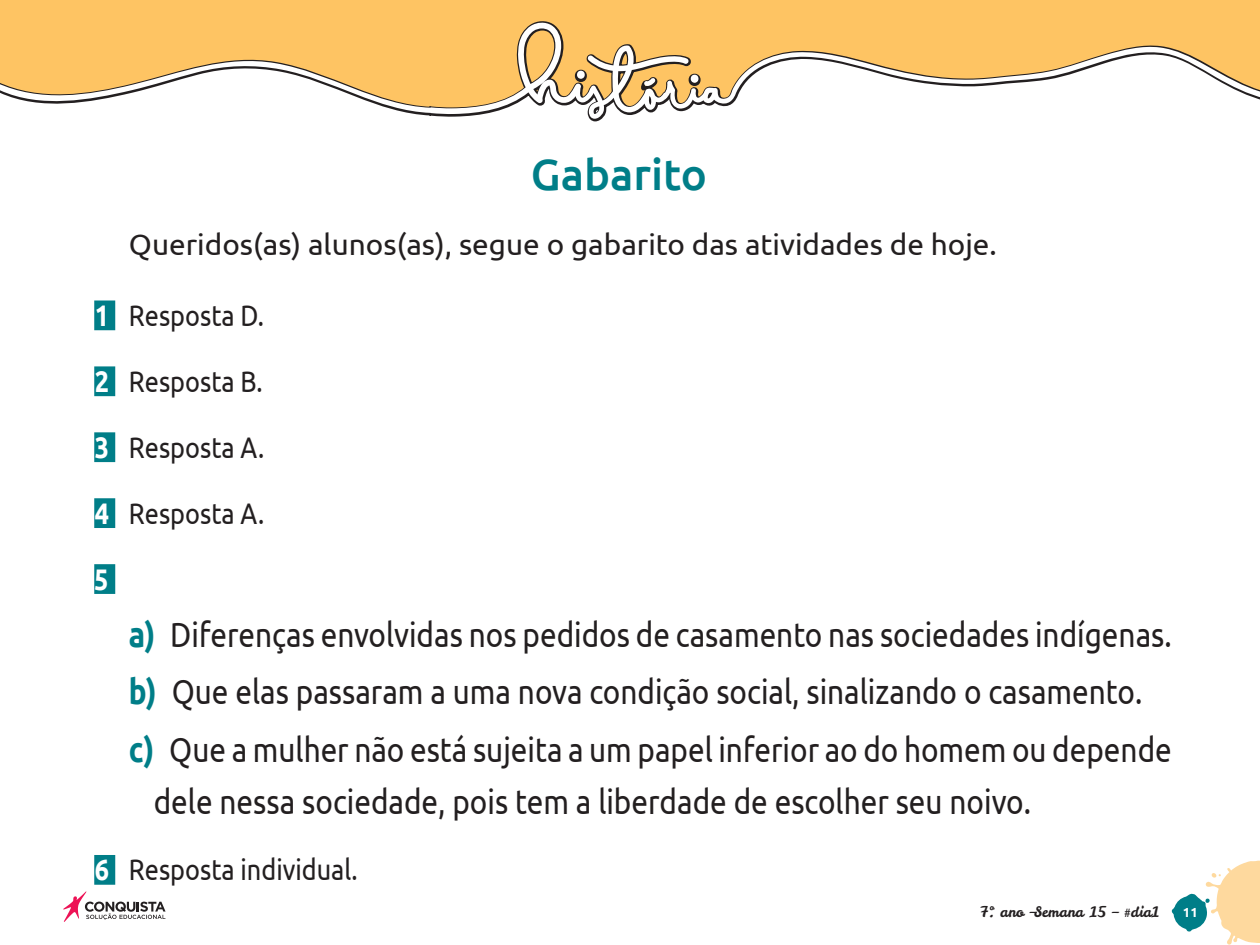
<style>
.page{position:relative;width:1260px;height:945px;background:#fff}
.page>*{position:absolute;margin:0;border:0;box-sizing:border-box;transform-origin:0 0}
._02_Peso_2{font:500 43.75px "Ubuntu";color:#007e88}
._01_Letra_-_alternat{font:35px/52.5px "Ubuntu";color:#231f20;scale:.85 1}
._01_Número{font:29.75px "Ubuntu";color:#231f20;scale:.85 1}
._01_Texto_Geral{font:29.75px "Ubuntu";color:#231f20}
._01_Número-2{font:700 29.75px "Ubuntu";color:#fff;scale:.85 1}
.t1{font:14.35px "Leckerli One";color:#231f20}
.t2{font:700 13.12px "Ubuntu";color:#fff}
.s1{font-weight:700;color:#fff}
.s2{font-weight:700;color:#007e88}
</style>
<div class="page">
<svg style="left:1172px;top:861px;width:88px;height:84px"></svg>
<svg style="left:63px;top:891px;width:103px;height:31px"></svg>
<svg style="left:0;top:0;width:1260px;height:122px;background:#fdca75"></svg>
<svg style="left:0;top:22px;width:1260px;height:97px;fill:#fec463"></svg>
<div style="left:94px;top:301px;width:21px;height:29px;background:#007e88"></div>
<div style="left:94px;top:366px;width:21px;height:30px;background:#007e88"></div>
<div style="left:94px;top:432px;width:21px;height:30px;background:#007e88"></div>
<div style="left:94px;top:498px;width:21px;height:30px;background:#007e88"></div>
<div style="left:94px;top:564px;width:21px;height:30px;background:#007e88"></div>
<div style="left:94px;top:855px;width:21px;height:30px;background:#007e88"></div>
<p class="_02_Peso_2" style="left:531px;top:147px;width:178px">Gabarito</p>
<p class="_01_Texto_Geral" style="left:129px;top:226px;width:869px">Queridos(as) alunos(as), segue o gabarito das atividades de hoje.</p>
<p class="_01_Número" style="left:95px;top:297px;width:201px"><span class="s1">1</span> Resposta D.</p>
<p class="_01_Número" style="left:95px;top:363px;width:199px"><span class="s1">2</span> Resposta B.</p>
<p class="_01_Número" style="left:95px;top:429px;width:201px"><span class="s1">3</span> Resposta A.</p>
<p class="_01_Número" style="left:95px;top:495px;width:201px"><span class="s1">4</span> Resposta A.</p>
<p class="_01_Número-2" style="left:94px;top:561px;width:18px">5</p>
<p class="_01_Letra_-_alternat" style="left:129px;top:607px;width:1228px"><span class="s2">a)</span> Diferenças envolvidas nos pedidos de casamento nas sociedades indígenas.</p>
<p class="_01_Letra_-_alternat" style="left:129px;top:665px;width:1194px"><span class="s2">b)</span> Que elas passaram a uma nova condição social, sinalizando o casamento.</p>
<p class="_01_Letra_-_alternat" style="left:154px;top:722px;width:1199px;text-indent:-25px"><span class="s2">c)</span> Que a mulher não está sujeita a um papel inferior ao do homem ou depende dele nessa sociedade, pois tem a liberdade de escolher seu noivo.</p>
<p class="_01_Número" style="left:95px;top:852px;width:311px"><span class="s1">6</span> Resposta individual.</p>
<p class="t1" style="left:980px;top:903px;width:181px">7º. ano –Semana 15 – #dia1</p>
<p class="t2" style="left:1183px;top:905px;width:16px">11</p>
</div>
